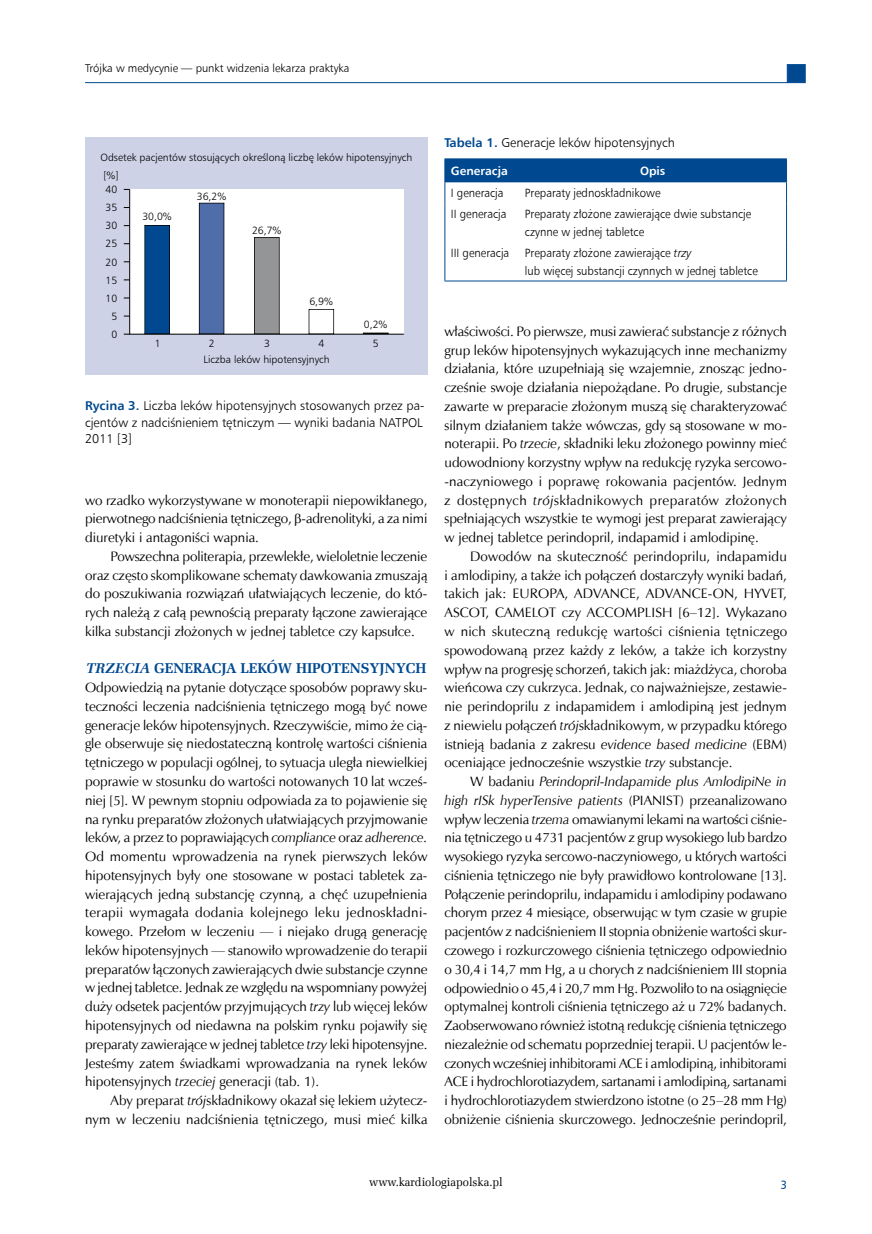
<style>
.page{position:relative;width:872px;height:1234px;background:#fff}
.page>*{position:absolute;margin:0;border:0;box-sizing:border-box;transform-origin:0 0}
.t1{font:700 14.25px "Zapf Ellipt EU";color:#004990}
.t2{font:13.65px/18.8px "Zapf Humnst EU";color:#000;text-align:justify}
.t3{font:12.75px/16.5px "Humnst 777 Lt EU";color:#000}
.t4{font:12px/18px "Humnst 777 Lt EU";color:#000;scale:.95 1}
.t5{font:12px "Zapf Ellipt EU";color:#000;scale:.95 1}
.t6{font:700 12px "Humnst 777 EU";color:#fff}
.t7{font:12px "Humnst 777 EU";color:#004990;scale:.9 1}
.t8{font:11.25px "Humnst 777 Lt EU";color:#000}
.t9{font:10.5px/18.1px "Humnst 777 Lt EU";color:#000;text-align:center}
.s1{font-family:"Humnst 777 EU";font-weight:700;color:#004990}
.s2{font-style:italic}
</style>
<div class="page">
<hr style="left:85px;top:82px;width:702px;height:1px;background:#004990">
<div style="left:787px;top:64px;width:18px;height:19px;background:#004990;border:1px solid #004990"></div>
<hr style="left:444px;top:158px;width:75px;height:1px;background:#004990">
<hr style="left:519px;top:158px;width:268px;height:1px;background:#004990">
<svg style="left:444px;top:159px;width:343px;height:44px"></svg>
<hr style="left:444px;top:203px;width:1px;height:39px;background:#004990">
<hr style="left:786px;top:203px;width:1px;height:39px;background:#004990">
<hr style="left:444px;top:242px;width:1px;height:38px;background:#004990">
<hr style="left:786px;top:242px;width:1px;height:38px;background:#004990">
<hr style="left:444px;top:280px;width:75px;height:1px;background:#004990">
<hr style="left:519px;top:280px;width:268px;height:1px;background:#004990">
<div style="left:85px;top:138px;width:342px;height:237px;background:#cdd2e7"></div>
<svg style="left:124px;top:188px;width:280px;height:147px;background:#d0d6df"></svg>
<p class="t8" style="left:85px;top:61px;width:266px">Trójka w medycynie — punkt widzenia lekarza praktyka</p>
<p class="t9" style="left:100px;top:149px;width:313px;line-height:17.2px;text-align:left">Odsetek pacjentów stosujących określoną liczbę leków hipotensyjnych [%]</p>
<p class="t9" style="left:105px;top:180px;width:13px">40<br>35<br>30<br>25<br>20<br>15<br>10<br>5<br>0</p>
<p class="t9" style="left:142px;top:207px;width:31px">30,0%</p>
<p class="t9" style="left:197px;top:187px;width:31px">36,2%</p>
<p class="t9" style="left:252px;top:221px;width:31px">26,7%</p>
<p class="t9" style="left:309px;top:292px;width:25px">6,9%</p>
<p class="t9" style="left:364px;top:315px;width:25px">0,2%</p>
<p class="t9" style="left:155px;top:334px;width:7px">1</p>
<p class="t9" style="left:209px;top:334px;width:7px">2</p>
<p class="t9" style="left:264px;top:334px;width:7px">3</p>
<p class="t9" style="left:318px;top:334px;width:7px">4</p>
<p class="t9" style="left:373px;top:334px;width:7px">5</p>
<p class="t9" style="left:204px;top:350px;width:128px">Liczba leków hipotensyjnych</p>
<p class="t3" style="left:85px;top:397px;width:341px"><span class="s1">Rycina 3.</span> Liczba leków hipotensyjnych stosowanych przez pa&shy;cjentów z nadciśnieniem tętniczym — wyniki badania NATPOL<br>2011 [3]</p>
<p class="t2" style="left:85px;top:490px;width:344px">wo rzadko wykorzystywane w monoterapii niepowikłanego, pierwotnego nadciśnienia tętniczego, -adrenolityki, a za nimi diuretyki i antagoniści wapnia.</p>
<p class="t2" style="left:85px;top:547px;width:344px;text-indent:25px">Powszechna politerapia, przewlekłe, wieloletnie leczenie oraz często skomplikowane schematy dawkowania zmuszają do poszukiwania rozwiązań ułatwiających leczenie, do któ&shy;rych należą z całą pewnością preparaty łączone zawierające kilka substancji złożonych w jednej tabletce czy kapsułce.</p>
<p class="t1" style="left:86px;top:659px;width:342px"><span class="s2">TRZECIA</span> GENERACJA LEKÓW HIPOTENSYJNYCH</p>
<p class="t2" style="left:85px;top:678px;width:344px">Odpowiedzią na pytanie dotyczące sposobów poprawy sku&shy;teczności leczenia nadciśnienia tętniczego mogą być nowe generacje leków hipotensyjnych. Rzeczywiście, mimo że cią&shy;gle obserwuje się niedostateczną kontrolę wartości ciśnienia tętniczego w populacji ogólnej, to sytuacja uległa niewielkiej poprawie w stosunku do wartości notowanych 10 lat wcześ&shy;niej [5]. W pewnym stopniu odpowiada za to pojawienie się na rynku preparatów złożonych ułatwiających przyjmowanie leków, a przez to poprawiających <span class="s2">compliance</span> oraz <span class="s2">adherence.<br></span>Od momentu wprowadzenia na rynek pierwszych leków hipotensyjnych były one stosowane w postaci tabletek za&shy;wierających jedną substancję czynną, a chęć uzupełnienia terapii wymagała dodania kolejnego leku jednoskładni&shy;kowego. Przełom w leczeniu — i niejako drugą generację leków hipotensyjnych — stanowiło wprowadzenie do terapii preparatów łączonych zawierających dwie substancje czynne w jednej tabletce. Jednak ze względu na wspomniany powyżej duży odsetek pacjentów przyjmujących <span class="s2">trzy</span> lub więcej leków hipotensyjnych od niedawna na polskim rynku pojawiły się preparaty zawierające w jednej tabletce <span class="s2">trzy</span> leki hipotensyjne.<br>Jesteśmy zatem świadkami wprowadzania na rynek leków hipotensyjnych <span class="s2">trzeciej</span> generacji (tab. 1).</p>
<p class="t2" style="left:85px;top:1090px;width:344px;text-align:right">Aby preparat <span class="s2">trój</span>składnikowy okazał się lekiem użytecz&shy;nym w leczeniu nadciśnienia tętniczego, musi mieć kilka</p>
<p class="t3" style="left:444px;top:134px;width:232px"><span class="s1">Tabela 1.</span> Generacje leków hipotensyjnych</p>
<p class="t6" style="left:451px;top:163px;width:59px">Generacja</p>
<p class="t6" style="left:640px;top:163px;width:27px">Opis</p>
<p class="t4" style="left:451px;top:184px;width:57px">I generacja</p>
<p class="t4" style="left:525px;top:184px;width:144px">Preparaty jednoskładnikowe</p>
<p class="t4" style="left:451px;top:205px;width:60px">II generacja</p>
<p class="t4" style="left:525px;top:205px;width:240px">Preparaty złożone zawierające dwie substancje czynne w jednej tabletce</p>
<p class="t4" style="left:451px;top:243px;width:63px">III generacja</p>
<p class="t4" style="left:525px;top:244px;width:247px">Preparaty złożone zawierające <span class="s2">trzy<br></span>lub więcej substancji czynnych w jednej tabletce</p>
<p class="t2" style="left:444px;top:321px;width:344px">właściwości. Po pierwsze, musi zawierać substancje z różnych grup leków hipotensyjnych wykazujących inne mechanizmy działania, które uzupełniają się wzajemnie, znosząc jedno&shy;cześnie swoje działania niepożądane. Po drugie, substancje zawarte w preparacie złożonym muszą się charakteryzować silnym działaniem także wówczas, gdy są stosowane w mo&shy;noterapii. Po <span class="s2">trzecie</span>, składniki leku złożonego powinny mieć udowodniony korzystny wpływ na redukcję ryzyka sercowo--naczyniowego i poprawę rokowania pacjentów. Jednym z dostępnych <span class="s2">trój</span>składnikowych preparatów złożonych spełniających wszystkie te wymogi jest preparat zawierający w jednej tabletce perindopril, indapamid i amlodipinę.</p>
<p class="t2" style="left:444px;top:547px;width:344px;text-indent:25px">Dowodów na skuteczność perindoprilu, indapamidu i amlodipiny, a także ich połączeń dostarczyły wyniki badań, takich jak: EUROPA, ADVANCE, ADVANCE-ON, HYVET, ASCOT, CAMELOT czy ACCOMPLISH [6–12]. Wykazano w nich skuteczną redukcję wartości ciśnienia tętniczego spowodowaną przez każdy z leków, a także ich korzystny wpływ na progresję schorzeń, takich jak: miażdżyca, choroba wieńcowa czy cukrzyca. Jednak, co najważniejsze, zestawie&shy;nie perindoprilu z indapamidem i amlodipiną jest jednym z niewielu połączeń <span class="s2">trój</span>składnikowym, w przypadku którego istnieją badania z zakresu <span class="s2">evidence based medicine</span> (EBM) oceniające jednocześnie wszystkie <span class="s2">trzy</span> substancje.</p>
<p class="t2" style="left:444px;top:772px;width:344px;text-indent:25px">W badaniu <span class="s2">Perindopril-Indapamide plus AmlodipiNe in high rISk hyperTensive patients</span> (PIANIST) przeanalizowano wpływ leczenia <span class="s2">trzema</span> omawianymi lekami na wartości ciśnie&shy;nia tętniczego u 4731 pacjentów z grup wysokiego lub bardzo wysokiego ryzyka sercowo-naczyniowego, u których wartości ciśnienia tętniczego nie były prawidłowo kontrolowane [13].<br>Połączenie perindoprilu, indapamidu i amlodipiny podawano chorym przez 4 miesiące, obserwując w tym czasie w grupie pacjentów z nadciśnieniem II stopnia obniżenie wartości skur&shy;czowego i rozkurczowego ciśnienia tętniczego odpowiednio o 30,4 i 14,7 mm Hg, a u chorych z nadciśnieniem III stopnia odpowiednio o 45,4 i 20,7 mm Hg. Pozwoliło to na osiągnięcie optymalnej kontroli ciśnienia tętniczego aż u 72% badanych.<br>Zaobserwowano również istotną redukcję ciśnienia tętniczego niezależnie od schematu poprzedniej terapii. U pacjentów le&shy;czonych wcześniej inhibitorami ACE i amlodipiną, inhibitorami ACE i hydrochlorotiazydem, sartanami i amlodipiną, sartanami i hydrochlorotiazydem stwierdzono istotne (o 25–28 mm Hg) obniżenie ciśnienia skurczowego. Jednocześnie perindopril,</p>
<p class="t5" style="left:369px;top:1173px;width:142px">www.kardiologiapolska.pl</p>
<p class="t7" style="left:780px;top:1176px;width:8px">3</p>
</div>
